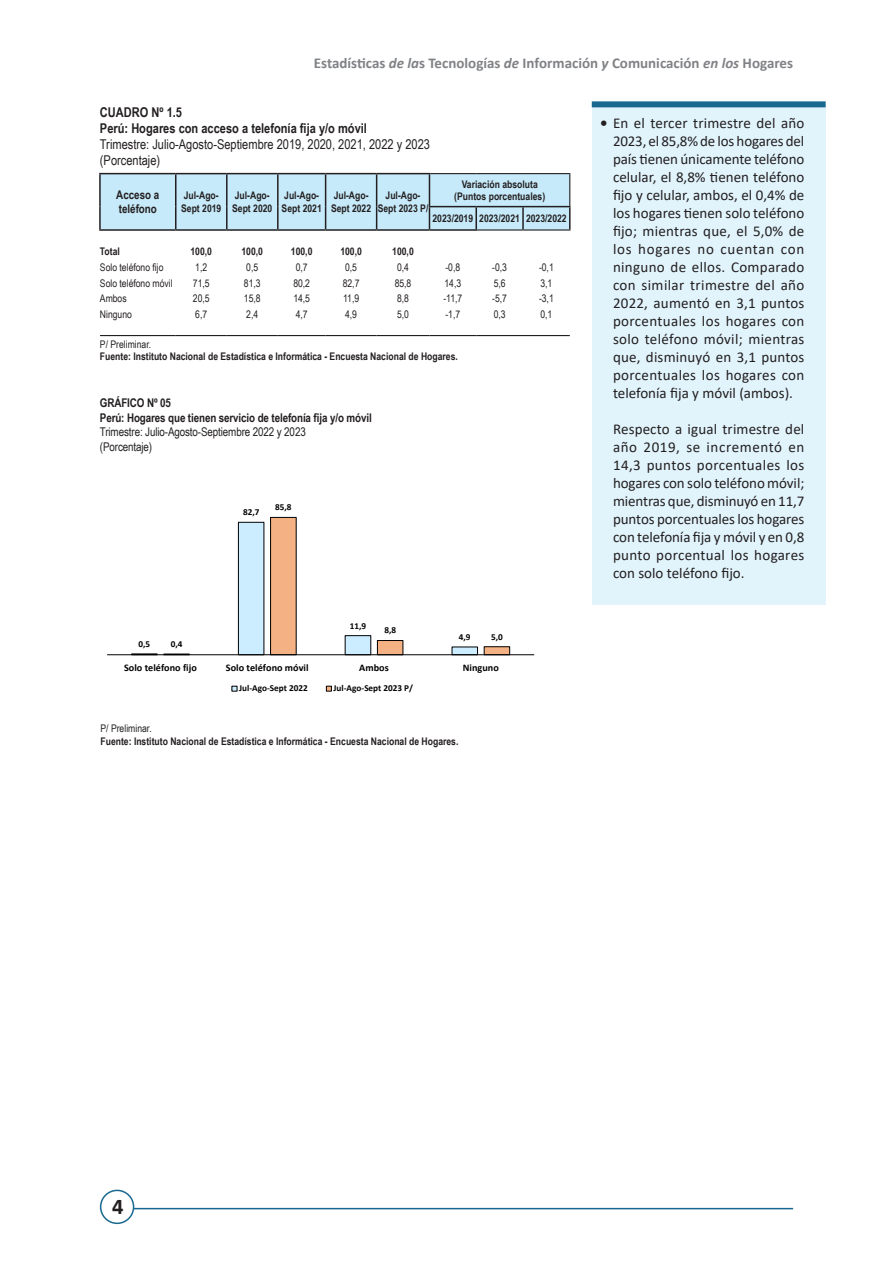
<style>
.page{position:relative;width:893px;height:1263px;background:#fff}
.page>*{position:absolute;margin:0;border:0;box-sizing:border-box;transform-origin:0 0}
.t1{font:700 22.5px "Calibri";color:#231f20}
.t2{font:15px/18px "Calibri";letter-spacing:.005em;color:#231f20;text-align:justify}
.t3{font:700 15px "Calibri";color:#808285}
.t4{font:13.5px "Arial Narrow";color:#231f20}
.t5{font:700 13.5px "Arial Narrow";color:#231f20}
.t6{font:700 12px/14.4px "Arial Narrow";letter-spacing:-.01em;color:#231f20}
.t7{font:12px "Arial Narrow";letter-spacing:-.01em;color:#231f20}
.t8{font:700 10.5px/12.6px "Arial Narrow";color:#231f20}
.t9{font:10.5px "Arial Narrow";color:#231f20}
.t10{font:700 10.05px "Calibri";letter-spacing:.005em;color:#000}
.t11{font:700 9.15px "Calibri";color:#000}
.s1{font-style:italic}
.s2{font-weight:400}
.s3{font-weight:700}
</style>
<div class="page">
<hr style="left:100px;top:1208px;width:693px;height:1px;background:#186890">
<div style="left:101px;top:1190px;width:33px;height:33px;background:#fff;border-radius:50%"></div>
<div style="left:100px;top:1190px;width:34px;height:34px;border:2px solid #186890;border-radius:50%"></div>
<div style="left:592px;top:104px;width:234px;height:501px;background:#e1f4fc"></div>
<div style="left:592px;top:101px;width:234px;height:6px;background:#186890"></div>
<hr style="left:430px;top:173px;width:46px;height:1px;background:#231f20">
<hr style="left:476px;top:173px;width:47px;height:1px;background:#231f20">
<hr style="left:523px;top:173px;width:47px;height:1px;background:#231f20">
<hr style="left:523px;top:229px;width:48px;height:2px;background:#231f20">
<hr style="left:100px;top:335px;width:76px;height:1px;background:#231f20">
<hr style="left:176px;top:335px;width:51px;height:1px;background:#231f20">
<hr style="left:227px;top:335px;width:51px;height:1px;background:#231f20">
<hr style="left:278px;top:335px;width:48px;height:1px;background:#231f20">
<hr style="left:326px;top:335px;width:51px;height:1px;background:#231f20">
<hr style="left:377px;top:335px;width:52px;height:1px;background:#231f20">
<hr style="left:429px;top:335px;width:47px;height:1px;background:#231f20">
<hr style="left:476px;top:335px;width:47px;height:1px;background:#231f20">
<hr style="left:523px;top:335px;width:47px;height:1px;background:#231f20">
<hr style="left:523px;top:206px;width:48px;height:1px;background:#231f20">
<hr style="left:569px;top:207px;width:2px;height:22px;background:#231f20">
<hr style="left:99px;top:173px;width:77px;height:1px;background:#231f20">
<hr style="left:99px;top:174px;width:2px;height:33px;background:#231f20">
<hr style="left:176px;top:173px;width:51px;height:1px;background:#231f20">
<hr style="left:227px;top:173px;width:51px;height:1px;background:#231f20">
<hr style="left:278px;top:173px;width:48px;height:1px;background:#231f20">
<hr style="left:326px;top:173px;width:51px;height:1px;background:#231f20">
<hr style="left:377px;top:173px;width:53px;height:1px;background:#231f20">
<hr style="left:99px;top:207px;width:2px;height:22px;background:#231f20">
<svg style="left:100px;top:174px;width:470px;height:57px;background:#bee1f0"></svg>
<hr style="left:99px;top:229px;width:77px;height:2px;background:#231f20">
<hr style="left:176px;top:229px;width:51px;height:2px;background:#231f20">
<hr style="left:227px;top:229px;width:51px;height:2px;background:#231f20">
<hr style="left:278px;top:229px;width:48px;height:2px;background:#231f20">
<hr style="left:326px;top:229px;width:51px;height:2px;background:#231f20">
<hr style="left:377px;top:229px;width:52px;height:2px;background:#231f20">
<svg style="left:163px;top:517px;width:347px;height:137px"></svg>
<hr style="left:107px;top:654px;width:427px;height:1px;background:#000">
<svg style="left:232px;top:686px;width:5px;height:5px"></svg>
<svg style="left:326px;top:686px;width:6px;height:5px"></svg>
<p class="t3" style="left:314px;top:52px;width:481px">Estadísticas <span class="s1">de la</span>s Tecnologías <span class="s1">de</span> Información <span class="s1">y</span> Comunicación <span class="s1">en los</span> Hogares</p>
<p class="t5" style="left:100px;top:102px;width:84px">CUADRO Nº 1.5</p>
<p class="t5" style="left:100px;top:118px;width:269px">Perú: Hogares con acceso a telefonía fija y/o móvil</p>
<p class="t4" style="left:100px;top:134px;width:332px">Trimestre: Julio-Agosto-Septiembre 2019, 2020, 2021, 2022 y 2023</p>
<p class="t4" style="left:100px;top:150px;width:62px">(Porcentaje)</p>
<p class="t6" style="left:116px;top:187px;width:45px">Acceso a teléfono</p>
<p class="t8" style="left:181px;top:189px;width:42px">Jul-Ago-<br>Sept 2019</p>
<p class="t8" style="left:232px;top:189px;width:42px">Jul-Ago-<br>Sept 2020</p>
<p class="t8" style="left:282px;top:189px;width:42px">Jul-Ago-<br>Sept 2021</p>
<p class="t8" style="left:331px;top:189px;width:42px">Jul-Ago-<br>Sept 2022</p>
<p class="t8" style="left:378px;top:189px;width:52px;text-align:center">Jul-Ago-<br>Sept 2023 P/</p>
<p class="t8" style="left:462px;top:177px;width:78px">Variación absoluta</p>
<p class="t8" style="left:454px;top:190px;width:92px">(Puntos porcentuales)</p>
<p class="t8" style="left:432px;top:212px;width:42px">2023/2019</p>
<p class="t8" style="left:479px;top:212px;width:42px">2023/2021</p>
<p class="t8" style="left:526px;top:212px;width:42px">2023/2022</p>
<p class="t8" style="left:100px;top:245px;width:21px">Total</p>
<p class="t8" style="left:190px;top:245px;width:23px">100,0</p>
<p class="t8" style="left:242px;top:245px;width:23px">100,0</p>
<p class="t8" style="left:291px;top:245px;width:23px">100,0</p>
<p class="t8" style="left:340px;top:245px;width:23px">100,0</p>
<p class="t8" style="left:392px;top:245px;width:23px">100,0</p>
<p class="t9" style="left:100px;top:259px;width:65px">Solo teléfono fijo</p>
<p class="t9" style="left:195px;top:259px;width:13px">1,2</p>
<p class="t9" style="left:246px;top:259px;width:13px">0,5</p>
<p class="t9" style="left:296px;top:259px;width:13px">0,7</p>
<p class="t9" style="left:345px;top:259px;width:13px">0,5</p>
<p class="t9" style="left:397px;top:259px;width:13px">0,4</p>
<p class="t9" style="left:445px;top:259px;width:16px">-0,8</p>
<p class="t9" style="left:492px;top:259px;width:16px">-0,3</p>
<p class="t9" style="left:539px;top:259px;width:16px">-0,1</p>
<p class="t9" style="left:100px;top:275px;width:74px">Solo teléfono móvil</p>
<p class="t9" style="left:193px;top:275px;width:18px">71,5</p>
<p class="t9" style="left:244px;top:275px;width:18px">81,3</p>
<p class="t9" style="left:293px;top:275px;width:18px">80,2</p>
<p class="t9" style="left:343px;top:275px;width:18px">82,7</p>
<p class="t9" style="left:395px;top:275px;width:18px">85,8</p>
<p class="t9" style="left:444px;top:275px;width:18px">14,3</p>
<p class="t9" style="left:494px;top:275px;width:13px">5,6</p>
<p class="t9" style="left:540px;top:275px;width:13px">3,1</p>
<p class="t9" style="left:100px;top:291px;width:28px">Ambos</p>
<p class="t9" style="left:193px;top:291px;width:18px">20,5</p>
<p class="t9" style="left:244px;top:291px;width:18px">15,8</p>
<p class="t9" style="left:293px;top:291px;width:18px">14,5</p>
<p class="t9" style="left:343px;top:291px;width:18px">11,9</p>
<p class="t9" style="left:397px;top:291px;width:13px">8,8</p>
<p class="t9" style="left:443px;top:291px;width:20px">-11,7</p>
<p class="t9" style="left:492px;top:291px;width:16px">-5,7</p>
<p class="t9" style="left:539px;top:291px;width:16px">-3,1</p>
<p class="t9" style="left:100px;top:307px;width:34px">Ninguno</p>
<p class="t9" style="left:195px;top:307px;width:13px">6,7</p>
<p class="t9" style="left:246px;top:307px;width:13px">2,4</p>
<p class="t9" style="left:296px;top:307px;width:13px">4,7</p>
<p class="t9" style="left:345px;top:307px;width:13px">4,9</p>
<p class="t9" style="left:397px;top:307px;width:13px">5,0</p>
<p class="t9" style="left:445px;top:307px;width:16px">-1,7</p>
<p class="t9" style="left:494px;top:307px;width:13px">0,3</p>
<p class="t9" style="left:540px;top:307px;width:13px">0,1</p>
<p class="t9" style="left:100px;top:336px;width:53px">P/ Preliminar.</p>
<p class="t8" style="left:100px;top:350px;width:359px">Fuente: Instituto Nacional de Estadística e Informática - Encuesta Nacional de Hogares.</p>
<p class="t6" style="left:100px;top:395px;width:73px">GRÁFICO Nº 05</p>
<p class="t6" style="left:100px;top:410px;width:273px">Perú: Hogares que tienen servicio de telefonía fija y/o móvil<br><span class="s2">Trimestre: Julio-Agosto-Septiembre 2022 y 2023</span></p>
<p class="t7" style="left:100px;top:438px;width:54px">(Porcentaje)</p>
<p class="t11" style="left:139px;top:637px;width:13px">0,5</p>
<p class="t11" style="left:171px;top:637px;width:13px">0,4</p>
<p class="t11" style="left:243px;top:506px;width:18px">82,7</p>
<p class="t11" style="left:275px;top:501px;width:18px">85,8</p>
<p class="t11" style="left:350px;top:619px;width:18px">11,9</p>
<p class="t11" style="left:384px;top:624px;width:13px">8,8</p>
<p class="t11" style="left:459px;top:630px;width:13px">4,9</p>
<p class="t11" style="left:491px;top:630px;width:13px">5,0</p>
<p class="t10" style="left:124px;top:660px;width:74px">Solo teléfono fijo</p>
<p class="t10" style="left:226px;top:660px;width:84px">Solo teléfono móvil</p>
<p class="t10" style="left:359px;top:660px;width:31px">Ambos</p>
<p class="t10" style="left:463px;top:660px;width:38px">Ninguno</p>
<p class="t11" style="left:239px;top:682px;width:70px">Jul-Ago-Sept 2022</p>
<p class="t11" style="left:334px;top:682px;width:81px">Jul-Ago-Sept 2023 P/</p>
<p class="t9" style="left:101px;top:721px;width:53px">P/ Preliminar.</p>
<p class="t8" style="left:101px;top:734px;width:359px">Fuente: Instituto Nacional de Estadística e Informática - Encuesta Nacional de Hogares.</p>
<p class="t2" style="left:613px;top:114px;width:193px;text-indent:-13px"><span class="s3">•</span> En el tercer trimestre del año 2023, el 85,8% de los hogares del país tienen únicamente teléfono celular, el 8,8% tienen teléfono fijo y celular, ambos, el 0,4% de los hogares tienen solo teléfono fijo; mientras que, el 5,0% de los hogares no cuentan con ninguno de ellos. Comparado con similar trimestre del año 2022, aumentó en 3,1 puntos porcentuales los hogares con solo teléfono móvil; mientras que, disminuyó en 3,1 puntos porcentuales los hogares con telefonía fija y móvil (ambos).</p>
<p class="t2" style="left:613px;top:420px;width:193px">Respecto a igual trimestre del año 2019, se incrementó en 14,3 puntos porcentuales los hogares con solo teléfono móvil; mientras que, disminuyó en 11,7 puntos porcentuales los hogares con telefonía fija y móvil y en 0,8 punto porcentual los hogares con solo teléfono fijo.</p>
<h1 class="t1" style="left:112px;top:1190px;width:13px">4</h1>
</div>
